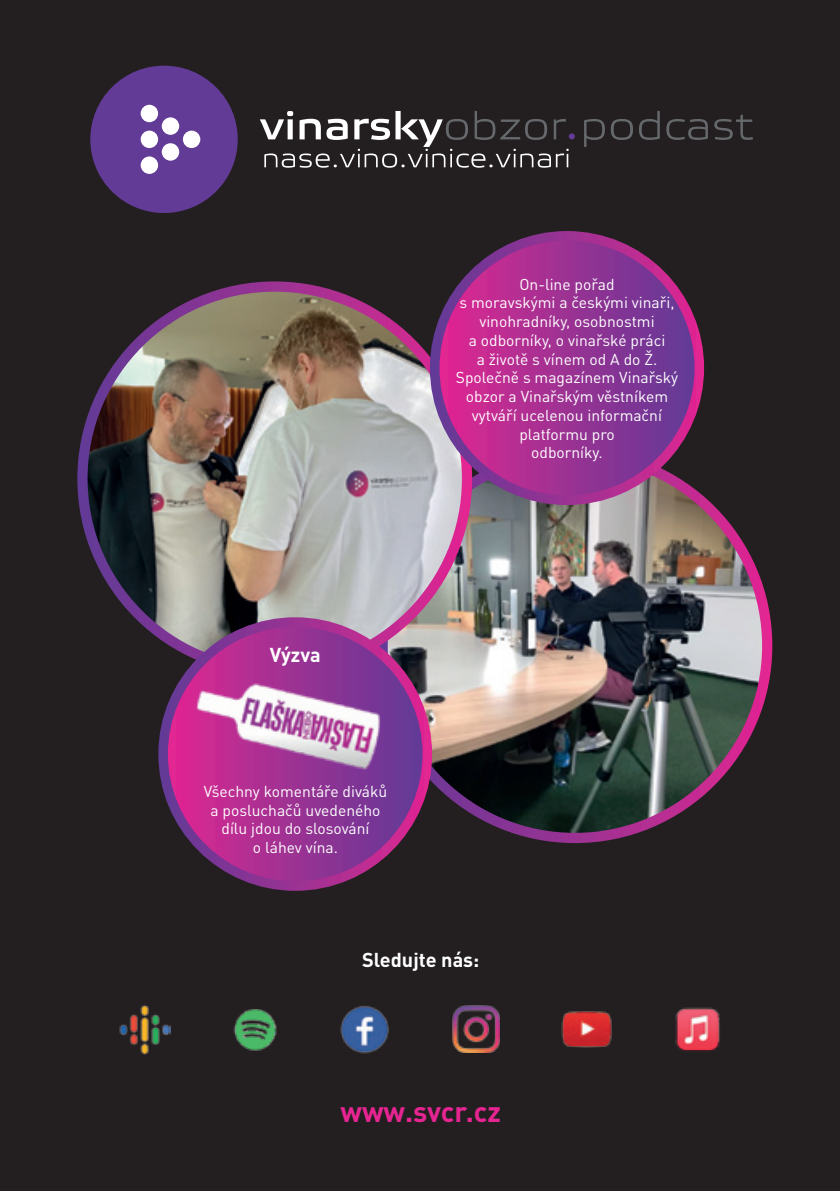
<style>
.page{position:relative;width:840px;height:1191px;background:#fff}
.page>*{position:absolute;margin:0;border:0;box-sizing:border-box;transform-origin:0 0}
.t1{font:700 28.4px "DIN Pro";color:#e72592}
.t2{font:700 19.8px "DIN Pro";color:#fff}
.t3{font:15.6px/18.8px "DIN Pro";color:#fff;text-align:center}
</style>
<div class="page">
<div style="left:0;top:0;width:839px;height:1191px;background:#231f20"></div>
<svg style="left:377px;top:448px;width:394px;height:395px;background:#b43090"></svg>
<svg style="left:584px;top:119px;width:20px;height:28px"></svg>
<svg style="left:610px;top:119px;width:22px;height:21px"></svg>
<svg style="left:639px;top:111px;width:20px;height:29px"></svg>
<svg style="left:666px;top:119px;width:41px;height:21px"></svg>
<svg style="left:714px;top:114px;width:38px;height:26px"></svg>
<svg style="left:259px;top:111px;width:315px;height:57px"></svg>
<svg style="left:90px;top:66px;width:148px;height:147px"></svg>
<div style="left:141px;top:131px;width:17px;height:17px;background:#fff;border-radius:50%"></div>
<div style="left:141px;top:156px;width:17px;height:18px;background:#fff;border-radius:50%"></div>
<div style="left:141px;top:105px;width:17px;height:17px;background:#fff;border-radius:50%"></div>
<div style="left:162px;top:117px;width:17px;height:18px;background:#fff;border-radius:50%"></div>
<div style="left:162px;top:143px;width:17px;height:18px;background:#fff;border-radius:50%"></div>
<div style="left:183px;top:131px;width:17px;height:17px;background:#fff;border-radius:50%"></div>
<img style="left:387px;top:459px;width:374px;height:374px;border-radius:187px">
<svg style="left:77px;top:281px;width:395px;height:395px;background:#943390"></svg>
<img style="left:87px;top:292px;width:374px;height:374px;border-radius:187px">
<svg style="left:429px;top:231px;width:274px;height:274px;background:#9b3292"></svg>
<svg style="left:158px;top:617px;width:274px;height:274px;background:#9d3091"></svg>
<div style="left:439px;top:241px;width:255px;height:254px;background:linear-gradient(to right,#dd2791,#5e3b96);border-radius:127px"></div>
<div style="left:168px;top:627px;width:254px;height:254px;background:linear-gradient(to right,#de2791,#5f3b96);border-radius:127px"></div>
<img style="left:182px;top:668px;width:214px;height:101px">
<img style="left:119px;top:1004px;width:51px;height:50px">
<img style="left:340px;top:1006px;width:49px;height:48px">
<img style="left:561px;top:1011px;width:51px;height:36px">
<img style="left:233px;top:1009px;width:44px;height:42px">
<img style="left:452px;top:1005px;width:47px;height:47px">
<img style="left:675px;top:1007px;width:45px;height:44px">
<p class="t3" style="left:455px;top:274px;width:224px">On-line pořad<br>s moravskými a českými vinaři, vinohradníky, osobnostmi<br>a odborníky, o vinařské práci<br>a životě s vínem od A do Ž.<br>Společně s magazínem Vinařský obzor a Vinařským věstníkem vytváří ucelenou informační platformu pro<br>odborníky.</p>
<p class="t2" style="left:269px;top:641px;width:52px">Výzva</p>
<p class="t3" style="left:204px;top:781px;width:185px">Všechny komentáře diváků a posluchačů uvedeného dílu jdou do slosování<br>o láhev vína.</p>
<p class="t2" style="left:362px;top:946px;width:119px">Sledujte nás:</p>
<h1 class="t1" style="left:340px;top:1092px;width:162px">www.svcr.cz</h1>
</div>
